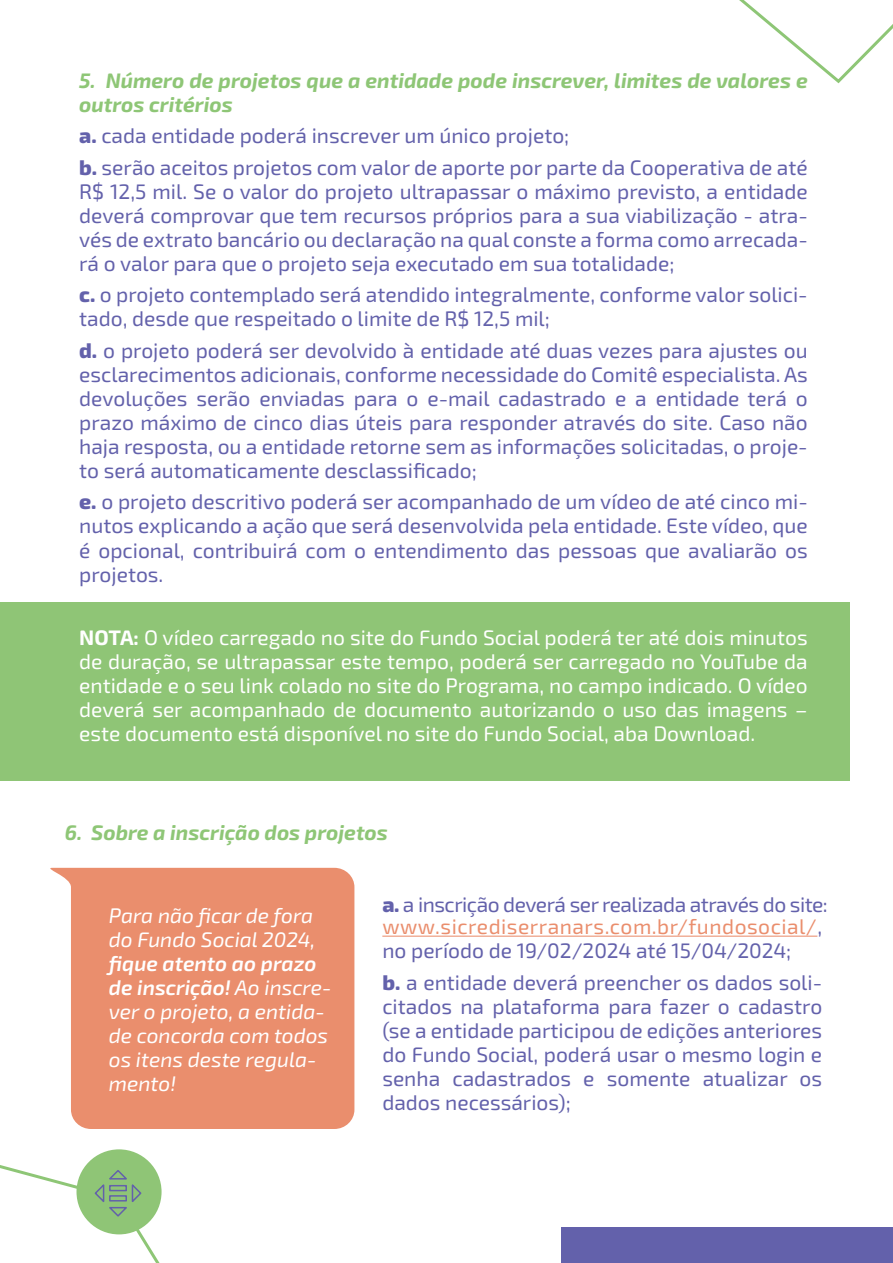
<style>
.page{position:relative;width:893px;height:1263px;background:#fff}
.page>*{position:absolute;margin:0;border:0;box-sizing:border-box;transform-origin:0 0}
.t1{font:21px/24px "Exo 2.0";color:#6361ab;text-align:justify}
.t2{font:21px/24px "Exo 2.0";color:#fff;text-align:justify}
.t3{font:italic 21px/24px "Exo 2.0";color:#fff}
.t4{font:italic 700 21px/24px "Exo 2.0";color:#8ec676}
.t5{font:21px/24px "Exo 2.0";letter-spacing:.025em;color:#ea8e6d}
.t6{font:21px "Exo 2.0";letter-spacing:-.025em;color:#6361ab}
.s1{font-weight:800}
.s2{font-weight:700}
.s3{font-weight:600}
.s4{color:#6361ab}
</style>
<div class="page">
<svg style="left:739px;top:0;width:154px;height:84px"></svg>
<div style="left:561px;top:1227px;width:332px;height:36px;background:#6361ab"></div>
<div style="left:0;top:602px;width:850px;height:178px;background:#8fc576"></div>
<hr style="left:382px;top:936px;width:435px;height:1px;background:#ea8e6d">
<svg style="left:50px;top:868px;width:304px;height:261px;background:#ec9b7e"></svg>
<div style="left:77px;top:1149px;width:85px;height:85px;background:#8fc576;border-radius:50%"></div>
<svg style="left:0;top:1160px;width:162px;height:103px"></svg>
<p class="t4" style="left:79px;top:69px;width:730px">5. Número de projetos que a entidade pode inscrever, limites de valores e outros critérios</p>
<p class="t1" style="left:79px;top:121px;width:730px;line-height:31.5px"><span class="s1">a.</span> cada entidade poderá inscrever um único projeto;<br><span class="s1">b.</span> serão aceitos projetos com valor de aporte por parte da Cooperativa de até</p>
<p class="t1" style="left:79px;top:180px;width:730px">R$ 12,5 mil. Se o valor do projeto ultrapassar o máximo previsto, a entidade deverá comprovar que tem recursos próprios para a sua viabilização - atra&shy;vés de extrato bancário ou declaração na qual conste a forma como arrecada&shy;rá o valor para que o projeto seja executado em sua totalidade;</p>
<p class="t1" style="left:79px;top:283px;width:730px"><span class="s1">c.</span> o projeto contemplado será atendido integralmente, conforme valor solici&shy;tado, desde que respeitado o limite de R$ 12,5 mil;</p>
<p class="t1" style="left:79px;top:339px;width:730px"><span class="s1">d.</span> o projeto poderá ser devolvido à entidade até duas vezes para ajustes ou esclarecimentos adicionais, conforme necessidade do Comitê especialista. As devoluções serão enviadas para o e-mail cadastrado e a entidade terá o prazo máximo de cinco dias úteis para responder através do site. Caso não haja resposta, ou a entidade retorne sem as informações solicitadas, o proje&shy;to será automaticamente desclassificado;</p>
<p class="t1" style="left:79px;top:490px;width:730px"><span class="s1">e.</span> o projeto descritivo poderá ser acompanhado de um vídeo de até cinco mi&shy;nutos explicando a ação que será desenvolvida pela entidade. Este vídeo, que é opcional, contribuirá com o entendimento das pessoas que avaliarão os projetos.</p>
<p class="t2" style="left:79px;top:626px;width:730px"><span class="s2">NOTA:</span> O vídeo carregado no site do Fundo Social poderá ter até dois minutos de duração, se ultrapassar este tempo, poderá ser carregado no YouTube da entidade e o seu link colado no site do Programa, no campo indicado. O vídeo deverá ser acompanhado de documento autorizando o uso das imagens – este documento está disponível no site do Fundo Social, aba Download.</p>
<p class="t4" style="left:65px;top:821px;width:325px">6. Sobre a inscrição dos projetos</p>
<p class="t3" style="left:109px;top:904px;width:208px">Para não ficar de fora do Fundo Social 2024,</p>
<p class="t3" style="left:109px;top:952px;width:224px"><span class="s3">fique atento ao prazo de inscrição!</span> Ao inscre&shy;ver o projeto, a entida&shy;de concorda com todos os itens deste regula&shy;mento!</p>
<p class="t6" style="left:382px;top:892px;width:447px"><span class="s1">a.</span> a inscrição deverá ser realizada através do site:</p>
<p class="t5" style="left:382px;top:915px;width:441px">www.sicrediserranars.com.br/fundosocial/<span class="s4">, no período de 19/02/2024 até 15/04/2024;</span></p>
<p class="t1" style="left:382px;top:971px;width:441px"><span class="s1">b.</span> a entidade deverá preencher os dados soli&shy;citados na plataforma para fazer o cadastro (se a entidade participou de edições anteriores do Fundo Social, poderá usar o mesmo login e senha cadastrados e somente atualizar os dados necessários);</p>
</div>
